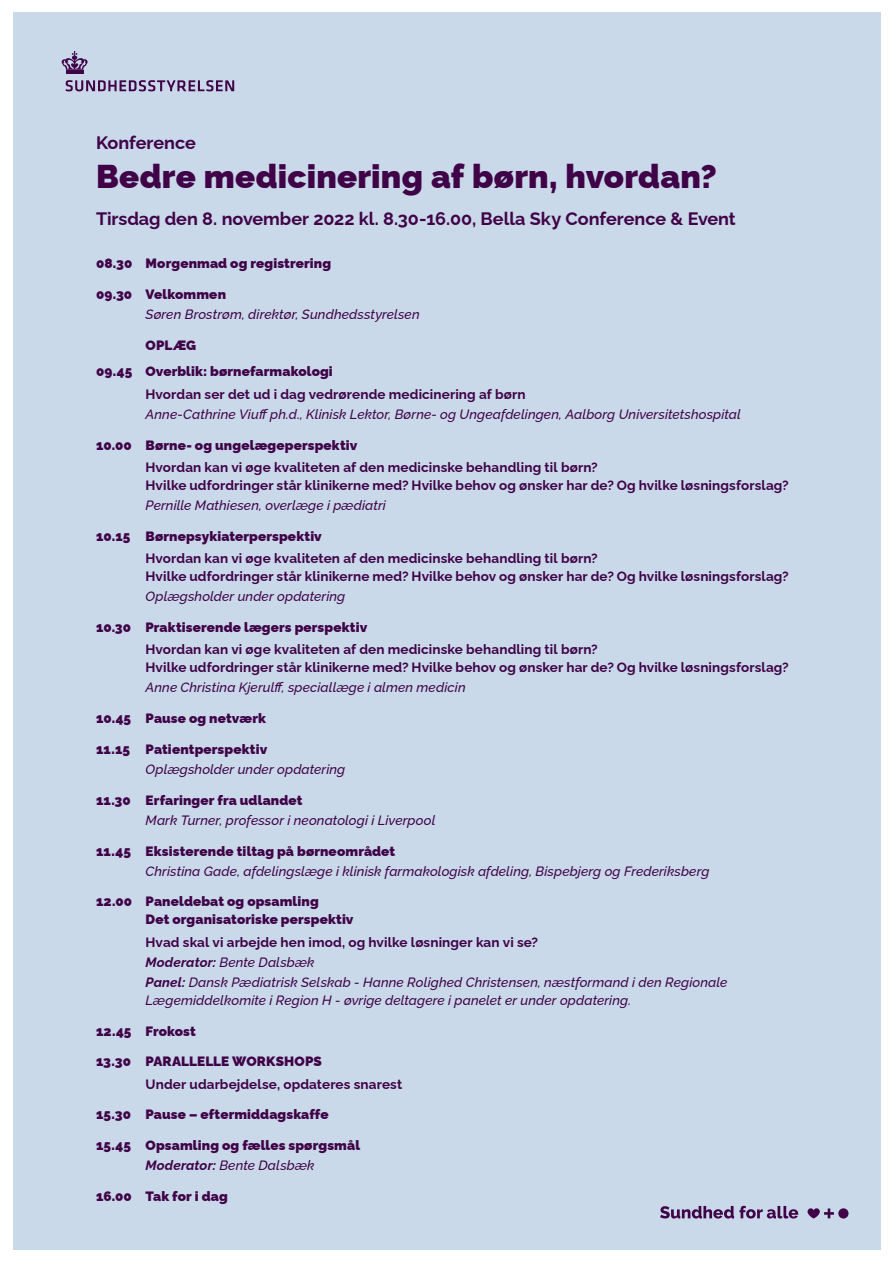
<style>
.page{position:relative;width:893px;height:1263px;background:#fff}
.page>*{position:absolute;margin:0;border:0;box-sizing:border-box;transform-origin:0 0}
.t1{font:900 33px "Raleway";letter-spacing:.005em;color:#400348}
.t2{font:700 18px "Raleway";letter-spacing:-.005em;color:#400348}
.t3{font:italic 500 13.5px/20.1px "Raleway";letter-spacing:.01em;color:#400348}
.t4{font:700 13.5px/18px "Raleway";letter-spacing:.01em;color:#400348}
.t5{font:900 13.5px/26.5px "Raleway";letter-spacing:.01em;color:#400348}
.s1{font-weight:700;font-style:normal}
.s2{font-weight:700}
.s3{font-weight:700;font-style:italic}
.s4{font-weight:500;font-style:italic}
</style>
<div class="page">
<div style="left:13px;top:13px;width:867px;height:1237px;background:#c9d9e9"></div>
<hr style="left:66px;top:70px;width:17px;height:4px;background:#400348">
<svg style="left:62px;top:51px;width:26px;height:19px"></svg>
<svg style="left:66px;top:80px;width:168px;height:11px"></svg>
<svg style="left:660px;top:1206px;width:138px;height:12px"></svg>
<svg style="left:807px;top:1208px;width:41px;height:10px"></svg>
<h2 class="t2" style="left:96px;top:128px;width:101px">Konference</h2>
<h1 class="t1" style="left:96px;top:150px;width:622px">Bedre medicinering af børn, hvordan?</h1>
<h2 class="t2" style="left:96px;top:204px;width:641px">Tirsdag den 8. november 2022 kl. 8.30-16.00, Bella Sky Conference &amp; Event</h2>
<p class="t5" style="left:96px;top:249px;width:237px">08.30 Morgenmad og registrering</p>
<p class="t5" style="left:96px;top:279px;width:131px">09.30 Velkommen</p>
<p class="t3" style="left:146px;top:303px;width:276px">Søren Brostrøm, direktør, Sundhedsstyrelsen</p>
<p class="t5" style="left:96px;top:330px;width:238px;text-indent:50px">OPLÆG<br>09.45 Overblik: børnefarmakologi</p>
<p class="t4" style="left:146px;top:383px;width:381px">Hvordan ser det ud i dag vedrørende medicinering af børn</p>
<p class="t3" style="left:146px;top:402px;width:597px">Anne-Cathrine Viuff ph.d., Klinisk Lektor, Børne- og Ungeafdelingen, Aalborg Universitetshospital</p>
<p class="t5" style="left:96px;top:430px;width:263px">10.00 Børne- og ungelægeperspektiv</p>
<p class="t4" style="left:146px;top:456px;width:645px">Hvordan kan vi øge kvaliteten af den medicinske behandling til børn?<br>Hvilke udfordringer står klinikerne med? Hvilke behov og ønsker har de? Og hvilke løsningsforslag?</p>
<p class="t3" style="left:146px;top:494px;width:242px">Pernille Mathiesen, overlæge i pædiatri</p>
<p class="t5" style="left:96px;top:521px;width:227px">10.15 Børnepsykiaterperspektiv</p>
<p class="t4" style="left:146px;top:548px;width:645px">Hvordan kan vi øge kvaliteten af den medicinske behandling til børn?<br>Hvilke udfordringer står klinikerne med? Hvilke behov og ønsker har de? Og hvilke løsningsforslag?</p>
<p class="t3" style="left:146px;top:585px;width:201px">Oplægsholder under opdatering</p>
<p class="t5" style="left:96px;top:612px;width:273px">10.30 Praktiserende lægers perspektiv</p>
<p class="t4" style="left:146px;top:639px;width:645px">Hvordan kan vi øge kvaliteten af den medicinske behandling til børn?<br>Hvilke udfordringer står klinikerne med? Hvilke behov og ønsker har de? Og hvilke løsningsforslag?</p>
<p class="t3" style="left:146px;top:676px;width:322px">Anne Christina Kjerulff, speciallæge i almen medicin</p>
<p class="t5" style="left:96px;top:703px;width:171px">10.45 Pause og netværk</p>
<p class="t5" style="left:96px;top:734px;width:173px">11.15 Patientperspektiv</p>
<p class="t3" style="left:146px;top:757px;width:201px">Oplægsholder under opdatering</p>
<p class="t5" style="left:96px;top:785px;width:208px">11.30 Erfaringer fra udlandet</p>
<p class="t3" style="left:146px;top:808px;width:291px">Mark Turner, professor i neonatologi i Liverpool</p>
<p class="t5" style="left:96px;top:836px;width:301px">11.45 Eksisterende tiltag på børneområdet</p>
<p class="t3" style="left:146px;top:859px;width:565px">Christina Gade, afdelingslæge i klinisk farmakologisk afdeling, Bispebjerg og Frederiksberg</p>
<p class="t5" style="left:146px;top:891px;width:209px;line-height:18px;text-indent:-49px">12.00 Paneldebat og opsamling<br>Det organisatoriske perspektiv</p>
<p class="t3" style="left:146px;top:930px;width:583px"><span class="s1">Hvad skal vi arbejde hen imod, og hvilke løsninger kan vi se?<br></span><span class="s2">Moderator:</span> Bente Dalsbæk<br><span class="s2">Panel:</span> Dansk Pædiatrisk Selskab - Hanne Rolighed Christensen, næstformand i den Regionale</p>
<p class="t3" style="left:146px;top:988px;width:487px">Lægemiddelkomite i Region H - øvrige deltagere i panelet er under opdatering.</p>
<p class="t5" style="left:96px;top:1016px;width:101px">12.45 Frokost</p>
<p class="t5" style="left:96px;top:1047px;width:227px">13.30 PARALLELLE WORKSHOPS</p>
<p class="t4" style="left:146px;top:1073px;width:258px">Under udarbejdelse, opdateres snarest</p>
<p class="t5" style="left:96px;top:1100px;width:234px">15.30 Pause – eftermiddagskaffe</p>
<p class="t5" style="left:96px;top:1134px;width:266px;line-height:20.1px;text-align:center">15.45 Opsamling og fælles spørgsmål<br><span class="s3">Moderator:</span> <span class="s4">Bente Dalsbæk</span></p>
<p class="t5" style="left:96px;top:1181px;width:133px">16.00 Tak for i dag</p>
</div>
